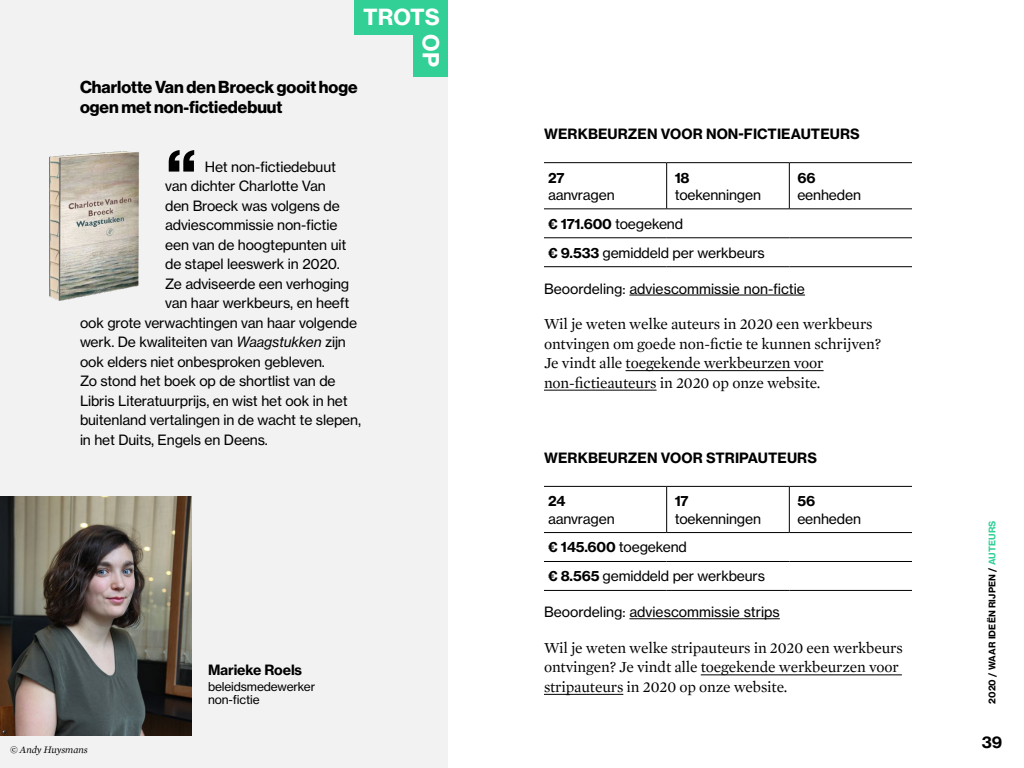
<style>
.page{position:relative;width:1024px;height:768px;background:#fff}
.page>*{position:absolute;margin:0;border:0;box-sizing:border-box;transform-origin:0 0}
.t1{font:21.9px "N Haas Grotesk TX Pro 75 Bd";color:#fff}
.t2{font:17px/20px "N Haas Grotesk DS Pro 75 Bd";color:#000}
.t3{font:16px "N Haas Grotesk TX Pro 75 Bd";color:#000}
.t4{font:15.5px/19.5px "Mercury Text G1";letter-spacing:-.01em;color:#000}
.t5{font:14px/28.9px "N Haas Grotesk TX Pro 55 Rg";letter-spacing:-.01em;color:#000}
.t6{font:14px "N Haas Grotesk TX Pro 75 Bd";letter-spacing:.005em;color:#000}
.t7{font:12px/13px "N Haas Grotesk TX Pro 55 Rg";letter-spacing:-.01em;color:#000}
.t8{font:italic 10px "Mercury Text G1";letter-spacing:-.01em;color:#000}
.t9{font:9px "N Haas Grotesk TX Pro 75 Bd";letter-spacing:.015em;color:#000}
.s1{font-family:"N Haas Grotesk TX Pro 56 It"}
.s2{font-family:"N Haas Grotesk TX Pro 75 Bd"}
.s3{color:#32d096}
</style>
<div class="page">
<div style="left:0;top:0;width:448px;height:768px;background:#f2f2f2"></div>
<svg style="left:169px;top:150px;width:25px;height:22px"></svg>
<img style="left:0;top:496px;width:192px;height:240px">
<div style="left:354px;top:0;width:94px;height:34px;background:#32d096"></div>
<div style="left:414px;top:34px;width:34px;height:42px;background:#32d096"></div>
<hr style="left:626px;top:370px;width:198px;height:1px;background:#000">
<hr style="left:544px;top:390px;width:113px;height:1px;background:#000">
<hr style="left:701px;top:675px;width:201px;height:1px;background:#000">
<hr style="left:544px;top:694px;width:79px;height:1px;background:#000">
<hr style="left:666px;top:163px;width:1px;height:46px;background:#000">
<hr style="left:789px;top:163px;width:1px;height:46px;background:#000">
<hr style="left:544px;top:209px;width:123px;height:1px;background:#000">
<hr style="left:667px;top:209px;width:122px;height:1px;background:#000">
<hr style="left:789px;top:209px;width:123px;height:1px;background:#000">
<hr style="left:544px;top:238px;width:123px;height:1px;background:#000">
<hr style="left:667px;top:238px;width:122px;height:1px;background:#000">
<hr style="left:789px;top:238px;width:123px;height:1px;background:#000">
<hr style="left:544px;top:266px;width:123px;height:1px;background:#000">
<hr style="left:667px;top:266px;width:122px;height:1px;background:#000">
<hr style="left:789px;top:266px;width:123px;height:1px;background:#000">
<hr style="left:544px;top:162px;width:123px;height:1px;background:#000">
<hr style="left:667px;top:162px;width:122px;height:1px;background:#000">
<hr style="left:789px;top:162px;width:123px;height:1px;background:#000">
<hr style="left:629px;top:295px;width:176px;height:1px;background:#000">
<hr style="left:666px;top:487px;width:1px;height:45px;background:#000">
<hr style="left:789px;top:487px;width:1px;height:45px;background:#000">
<hr style="left:544px;top:532px;width:123px;height:1px;background:#000">
<hr style="left:667px;top:532px;width:122px;height:1px;background:#000">
<hr style="left:789px;top:532px;width:123px;height:1px;background:#000">
<hr style="left:544px;top:561px;width:123px;height:1px;background:#000">
<hr style="left:667px;top:561px;width:122px;height:1px;background:#000">
<hr style="left:789px;top:561px;width:123px;height:1px;background:#000">
<hr style="left:544px;top:590px;width:123px;height:1px;background:#000">
<hr style="left:667px;top:590px;width:122px;height:1px;background:#000">
<hr style="left:789px;top:590px;width:123px;height:1px;background:#000">
<hr style="left:544px;top:486px;width:123px;height:1px;background:#000">
<hr style="left:667px;top:486px;width:122px;height:1px;background:#000">
<hr style="left:789px;top:486px;width:123px;height:1px;background:#000">
<hr style="left:629px;top:618px;width:151px;height:1px;background:#000">
<img style="left:49px;top:151px;width:90px;height:150px">
<h1 class="t1" style="left:363px;top:3px;width:78px">TROTS</h1>
<h1 class="t1" style="left:445px;top:34px;width:34px;rotate:90deg">OP</h1>
<p class="t2" style="left:80px;top:77px;width:279px">Charlotte Van den Broeck gooit hoge ogen met non-fictiedebuut</p>
<p class="t5" style="left:205px;top:152px;width:133px">Het non-fictiedebuut</p>
<p class="t5" style="left:165px;top:172px;width:162px">van dichter Charlotte Van</p>
<p class="t5" style="left:165px;top:191px;width:176px">den Broeck was volgens de</p>
<p class="t5" style="left:165px;top:211px;width:174px">adviescommissie non-fictie</p>
<p class="t5" style="left:165px;top:230px;width:183px">een van de hoogtepunten uit</p>
<p class="t5" style="left:165px;top:250px;width:176px">de stapel leeswerk in 2020.</p>
<p class="t5" style="left:165px;top:269px;width:186px">Ze adviseerde een verhoging</p>
<p class="t5" style="left:165px;top:289px;width:186px">van haar werkbeurs, en heeft</p>
<p class="t5" style="left:80px;top:308px;width:279px">ook grote verwachtingen van haar volgende</p>
<p class="t5" style="left:80px;top:328px;width:267px">werk. De kwaliteiten van <span class="s1">Waagstukken</span> zijn</p>
<p class="t5" style="left:80px;top:347px;width:246px">ook elders niet onbesproken gebleven.</p>
<p class="t5" style="left:80px;top:367px;width:257px">Zo stond het boek op de shortlist van de</p>
<p class="t5" style="left:80px;top:386px;width:269px">Libris Literatuurprijs, en wist het ook in het</p>
<p class="t5" style="left:80px;top:406px;width:283px">buitenland vertalingen in de wacht te slepen,</p>
<p class="t5" style="left:80px;top:425px;width:189px">in het Duits, Engels en Deens.</p>
<p class="t8" style="left:10px;top:744px;width:79px">© Andy Huysmans</p>
<p class="t6" style="left:208px;top:661px;width:96px">Marieke Roels</p>
<p class="t7" style="left:208px;top:680px;width:109px">beleidsmedewerker non-fictie</p>
<p class="t6" style="left:544px;top:125px;width:317px">WERKBEURZEN VOOR NON-FICTIEAUTEURS</p>
<p class="t6" style="left:548px;top:169px;width:18px">27</p>
<p class="t5" style="left:548px;top:180px;width:68px">aanvragen</p>
<p class="t6" style="left:675px;top:169px;width:17px">18</p>
<p class="t5" style="left:675px;top:180px;width:88px">toekenningen</p>
<p class="t6" style="left:797px;top:169px;width:20px">66</p>
<p class="t5" style="left:797px;top:180px;width:65px">eenheden</p>
<p class="t5" style="left:548px;top:209px;width:218px"><span class="s2">€ 171.600</span> toegekend<br><span class="s2">€ 9.533</span> gemiddeld per werkbeurs</p>
<p class="t5" style="left:544px;top:274px;width:263px">Beoordeling: adviescommissie non-fictie</p>
<p class="t4" style="left:544px;top:314px;width:339px">Wil je weten welke auteurs in 2020 een werkbeurs ontvingen om goede non-fictie te kunnen schrijven?<br>Je vindt alle toegekende werkbeurzen voor non-fictieauteurs in 2020 op onze website.</p>
<p class="t6" style="left:544px;top:449px;width:274px">WERKBEURZEN VOOR STRIPAUTEURS</p>
<p class="t6" style="left:548px;top:492px;width:19px">24</p>
<p class="t5" style="left:548px;top:504px;width:68px">aanvragen</p>
<p class="t6" style="left:797px;top:492px;width:19px">56</p>
<p class="t5" style="left:797px;top:504px;width:65px">eenheden</p>
<p class="t6" style="left:675px;top:492px;width:16px">17</p>
<p class="t5" style="left:675px;top:504px;width:88px">toekenningen</p>
<p class="t5" style="left:548px;top:533px;width:219px"><span class="s2">€ 145.600</span> toegekend<br><span class="s2">€ 8.565</span> gemiddeld per werkbeurs</p>
<p class="t5" style="left:544px;top:598px;width:237px">Beoordeling: adviescommissie strips</p>
<p class="t4" style="left:544px;top:638px;width:360px">Wil je weten welke stripauteurs in 2020 een werkbeurs ontvingen? Je vindt alle toegekende werkbeurzen voor stripauteurs in 2020 op onze website.</p>
<p class="t9" style="left:987px;top:704px;width:185px;rotate:-90deg">2020 / WAAR IDEËN RIJPEN / <span class="s3">AUTEURS</span></p>
<p class="t3" style="left:982px;top:732px;width:22px">39</p>
</div>
